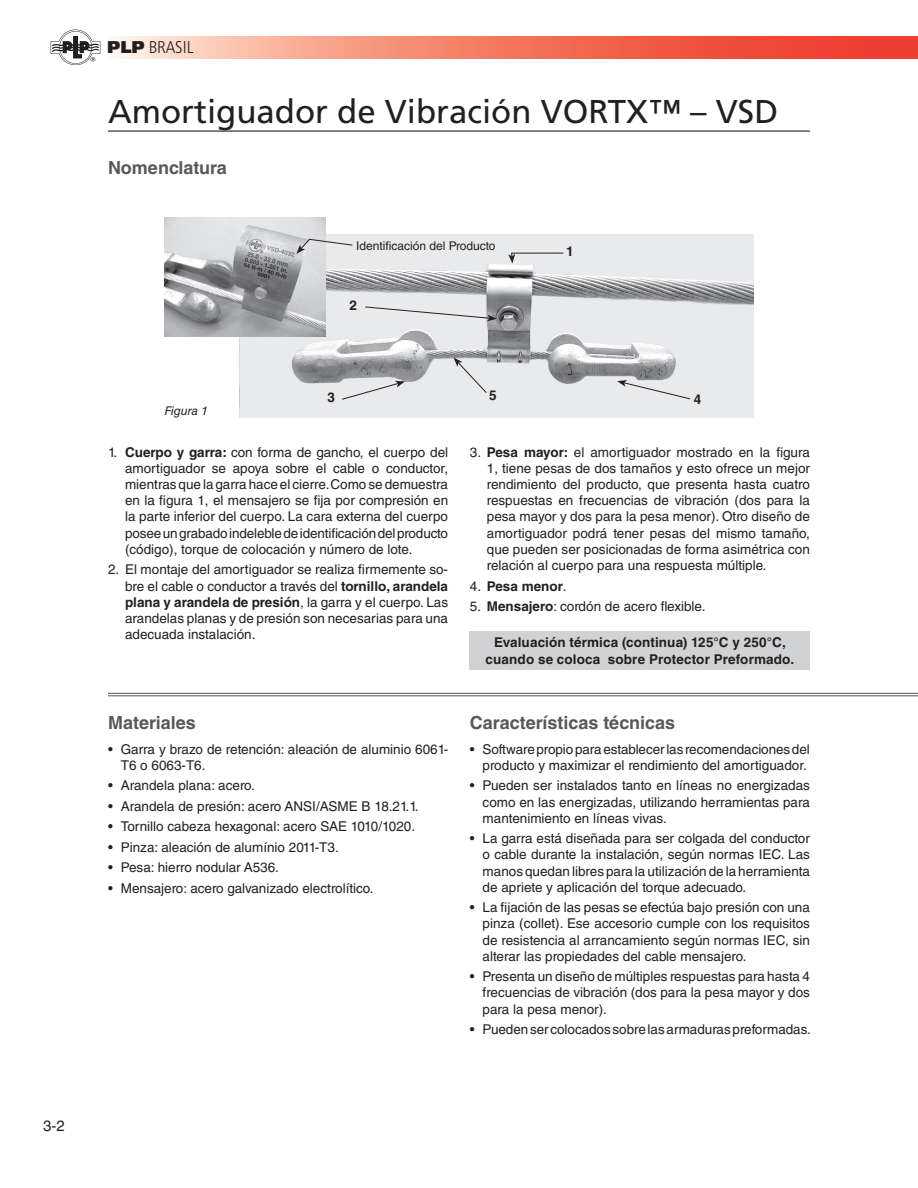
<style>
.page{position:relative;width:918px;height:1188px;background:#fff}
.page>*{position:absolute;margin:0;border:0;box-sizing:border-box;transform-origin:0 0}
.AM-Page_Head{font:33px "Frutiger LT Std";color:#231f20}
.Subtítulo{font:700 18px "Helvetica LT Std";color:#57585a}
.t1{font:17.1px "Humanist 777 BT Light Condensed B";color:#231f20;scale:1.04 1}
.t2{font:15px "Helvetica LT Std";color:#231f20}
.AM-Bullet{font:13.5px/16.2px "Helvetica LT Std";color:#231f20;text-align:justify}
.AM-Bullet-2{font:700 13.5px/16.2px "Helvetica LT Std";letter-spacing:.01em;color:#231f20;text-align:center}
.AM-Body{font:12px "Helvetica LT Std";color:#231f20}
.AM-Bullet-3{font:italic 12px "Helvetica LT Std";color:#231f20}
.s1{font-family:"Humanist 777 BT Extra Black B"}
.s2{font-weight:700}
.s3{font-weight:400}
</style>
<div class="page">
<svg style="left:116px;top:36px;width:802px;height:23px;background:#f37f6b"></svg>
<hr style="left:108px;top:130px;width:702px;height:2px;background:#231f20">
<svg style="left:51px;top:30px;width:49px;height:35px"></svg>
<div style="left:470px;top:631px;width:340px;height:39px;background:#d1d2d4"></div>
<img style="left:239px;top:234px;width:515px;height:183px">
<svg style="left:508px;top:252px;width:56px;height:12px"></svg>
<svg style="left:364px;top:306px;width:133px;height:15px;background:#d4d4d6"></svg>
<svg style="left:341px;top:381px;width:64px;height:19px"></svg>
<svg style="left:454px;top:358px;width:33px;height:36px"></svg>
<svg style="left:617px;top:380px;width:74px;height:20px"></svg>
<img style="left:164px;top:217px;width:162px;height:119px">
<svg style="left:296px;top:239px;width:57px;height:15px"></svg>
<hr style="left:108px;top:693px;width:810px;height:1px;background:#57585a">
<hr style="left:108px;top:696px;width:810px;height:1px;background:#57585a">
<p class="t2" style="left:43px;top:1117px;width:23px">3-2</p>
<p class="t1" style="left:107px;top:37px;width:84px"><span class="s1">PLP</span> BRASIL</p>
<p class="AM-Page_Head" style="left:108px;top:92px;width:672px">Amortiguador de Vibración VORTX™ – VSD</p>
<p class="Subtítulo" style="left:108px;top:157px;width:120px">Nomenclatura</p>
<p class="AM-Bullet-3" style="left:164px;top:404px;width:45px">Figura 1</p>
<p class="AM-Body" style="left:356px;top:239px;width:141px">Identificación del Producto</p>
<p class="AM-Bullet-2" style="left:349px;top:297px;width:9px">2</p>
<p class="AM-Bullet-2" style="left:328px;top:389px;width:9px">3</p>
<p class="AM-Bullet-2" style="left:489px;top:387px;width:9px">5</p>
<p class="AM-Bullet-2" style="left:566px;top:243px;width:9px">1</p>
<p class="AM-Bullet-2" style="left:694px;top:391px;width:9px">4</p>
<p class="AM-Bullet" style="left:125px;top:444px;width:325px;text-indent:-17px">1. <span class="s2">Cuerpo y garra:</span> con forma de gancho, el cuerpo del amortiguador se apoya sobre el cable o conductor, mientras que la garra hace el cierre. Como se demuestra en la figura 1, el mensajero se fija por compresión en la parte inferior del cuerpo. La cara externa del cuerpo posee un grabado indeleble de identificación del producto (código), torque de colocación y número de lote.</p>
<p class="AM-Bullet" style="left:125px;top:561px;width:325px;text-indent:-17px">2. El montaje del amortiguador se realiza firmemente so&shy;bre el cable o conductor a través del <span class="s2">tornillo, arandela plana y arandela de presión</span>, la garra y el cuerpo. Las arandelas planas y de presión son necesarias para una adecuada instalación.</p>
<p class="Subtítulo" style="left:108px;top:712px;width:89px">Materiales</p>
<p class="AM-Bullet" style="left:121px;top:741px;width:329px;text-indent:-13px">• Garra y brazo de retención: aleación de aluminio 6061-<br>T6 o 6063-T6.</p>
<p class="AM-Bullet" style="left:108px;top:777px;width:148px">• Arandela plana: acero.</p>
<p class="AM-Bullet" style="left:108px;top:798px;width:312px">• Arandela de presión: acero ANSI/ASME B 18.21.1.</p>
<p class="AM-Bullet" style="left:108px;top:818px;width:309px">• Tornillo cabeza hexagonal: acero SAE 1010/1020.</p>
<p class="AM-Bullet" style="left:108px;top:839px;width:232px">• Pinza: aleación de alumínio 2011-T3.</p>
<p class="AM-Bullet" style="left:108px;top:859px;width:173px">• Pesa: hierro nodular A536.</p>
<p class="AM-Bullet" style="left:108px;top:880px;width:267px">• Mensajero: acero galvanizado electrolítico.</p>
<p class="AM-Bullet" style="left:487px;top:444px;width:325px;text-indent:-17px">3. <span class="s2">Pesa mayor:</span> el amortiguador mostrado en la figura 1, tiene pesas de dos tamaños y esto ofrece un mejor rendimiento del producto, que presenta hasta cuatro respuestas en frecuencias de vibración (dos para la pesa mayor y dos para la pesa menor). Otro diseño de amortiguador podrá tener pesas del mismo tamaño, que pueden ser posicionadas de forma asimétrica con relación al cuerpo para una respuesta múltiple.</p>
<p class="AM-Bullet-2" style="left:470px;top:577px;width:98px"><span class="s3">4.</span> Pesa menor<span class="s3">.</span></p>
<p class="AM-Bullet" style="left:470px;top:598px;width:237px">5. <span class="s2">Mensajero</span>: cordón de acero flexible.</p>
<p class="AM-Bullet-2" style="left:486px;top:634px;width:310px">Evaluación térmica (continua) 125°C y 250°C, cuando se coloca sobre Protector Preformado.</p>
<p class="Subtítulo" style="left:470px;top:712px;width:207px">Características técnicas</p>
<p class="AM-Bullet" style="left:470px;top:741px;width:342px;text-align:right">• Software propio para establecer las recomendaciones del producto y maximizar el rendimiento del amortiguador.</p>
<p class="AM-Bullet" style="left:483px;top:777px;width:329px;text-indent:-13px">• Pueden ser instalados tanto en líneas no energizadas como en las energizadas, utilizando herramientas para mantenimiento en líneas vivas.</p>
<p class="AM-Bullet" style="left:483px;top:830px;width:329px;text-indent:-13px">• La garra está diseñada para ser colgada del conductor o cable durante la instalación, según normas IEC. Las manos quedan libres para la utilización de la herramienta de apriete y aplicación del torque adecuado.</p>
<p class="AM-Bullet" style="left:483px;top:899px;width:329px;text-indent:-13px">• La fijación de las pesas se efectúa bajo presión con una pinza (collet). Ese accesorio cumple con los requisitos de resistencia al arrancamiento según normas IEC, sin alterar las propiedades del cable mensajero.</p>
<p class="AM-Bullet" style="left:483px;top:968px;width:329px;text-indent:-13px">• Presenta un diseño de múltiples respuestas para hasta 4 frecuencias de vibración (dos para la pesa mayor y dos para la pesa menor).</p>
<p class="AM-Bullet" style="left:470px;top:1021px;width:343px">• Pueden ser colocados sobre las armaduras preformadas.</p>
</div>
